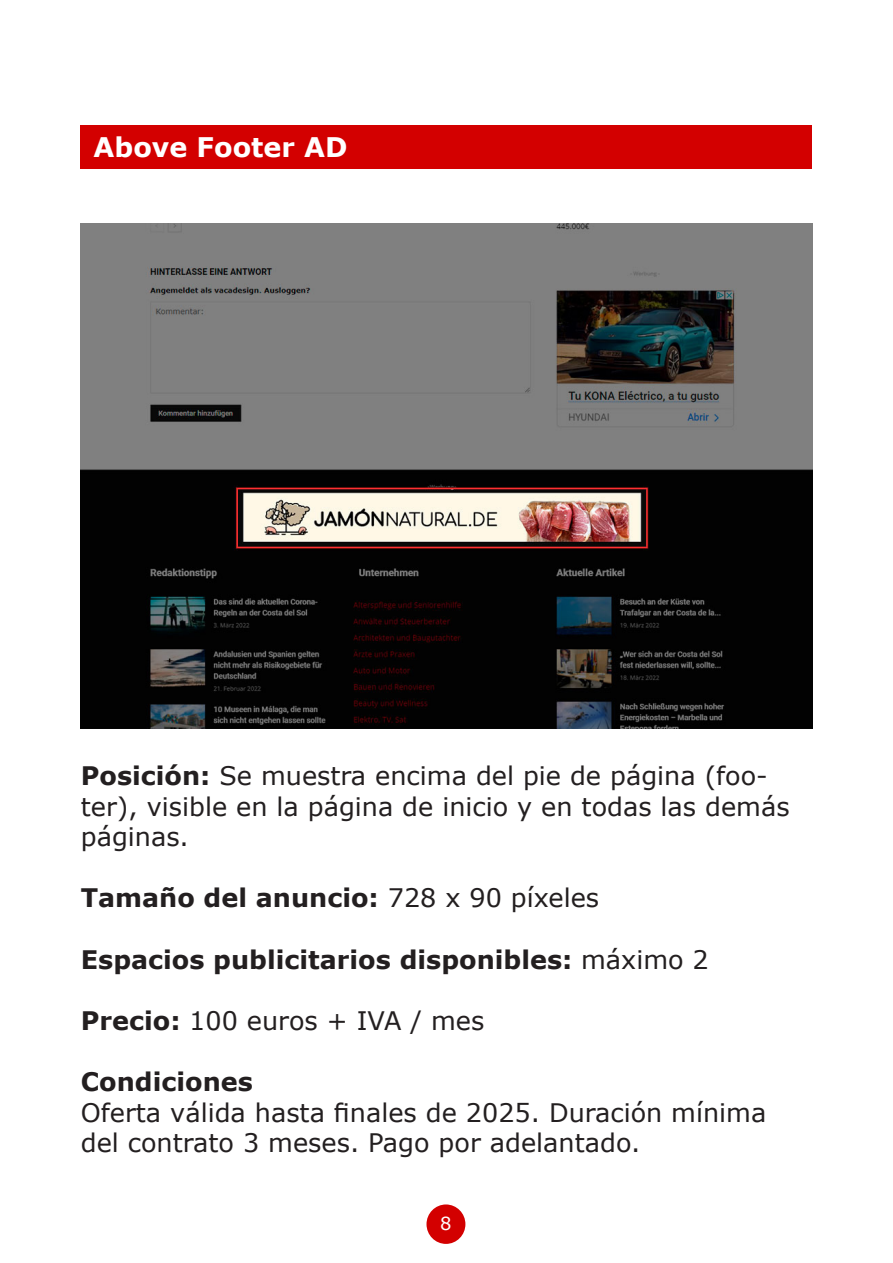
<style>
.page{position:relative;width:893px;height:1263px;background:#fff}
.page>*{position:absolute;margin:0;border:0;box-sizing:border-box;transform-origin:0 0}
.t1{font:700 27px "Verdana";color:#fff}
.Estilo_de_párrafo_1{font:25.5px/30.6px "Verdana";color:#231f20}
.Estilo_de_párrafo_1-2{font:700 25.5px "Verdana";color:#231f20}
.t2{font:18px "Verdana";color:#fff}
.s1{font-weight:700}
.s2{font-weight:400}
</style>
<div class="page">
<div style="left:426px;top:1204px;width:39px;height:40px;background:#d30000;border-radius:50%"></div>
<div style="left:81px;top:125px;width:731px;height:44px;background:#d30000"></div>
<img style="left:81px;top:223px;width:731px;height:506px">
<p class="t1" style="left:94px;top:128px;width:255px">Above Footer AD</p>
<p class="Estilo_de_párrafo_1" style="left:81px;top:760px;width:710px"><span class="s1">Posición:</span> Se muestra encima del pie de página (foo&shy;ter), visible en la página de inicio y en todas las demás páginas.</p>
<p class="Estilo_de_párrafo_1-2" style="left:81px;top:880px;width:520px">Tamaño del anuncio: <span class="s2">728 x 90 píxeles</span></p>
<p class="Estilo_de_párrafo_1-2" style="left:81px;top:941px;width:630px">Espacios publicitarios disponibles: <span class="s2">máximo 2</span></p>
<p class="Estilo_de_párrafo_1" style="left:81px;top:1005px;width:405px"><span class="s1">Precio:</span> 100 euros + IVA / mes</p>
<p class="Estilo_de_párrafo_1-2" style="left:81px;top:1064px;width:174px">Condiciones</p>
<p class="Estilo_de_párrafo_1" style="left:81px;top:1097px;width:687px">Oferta válida hasta finales de 2025. Duración mínima del contrato 3 meses. Pago por adelantado.</p>
<p class="t2" style="left:440px;top:1211px;width:13px">8</p>
</div>
